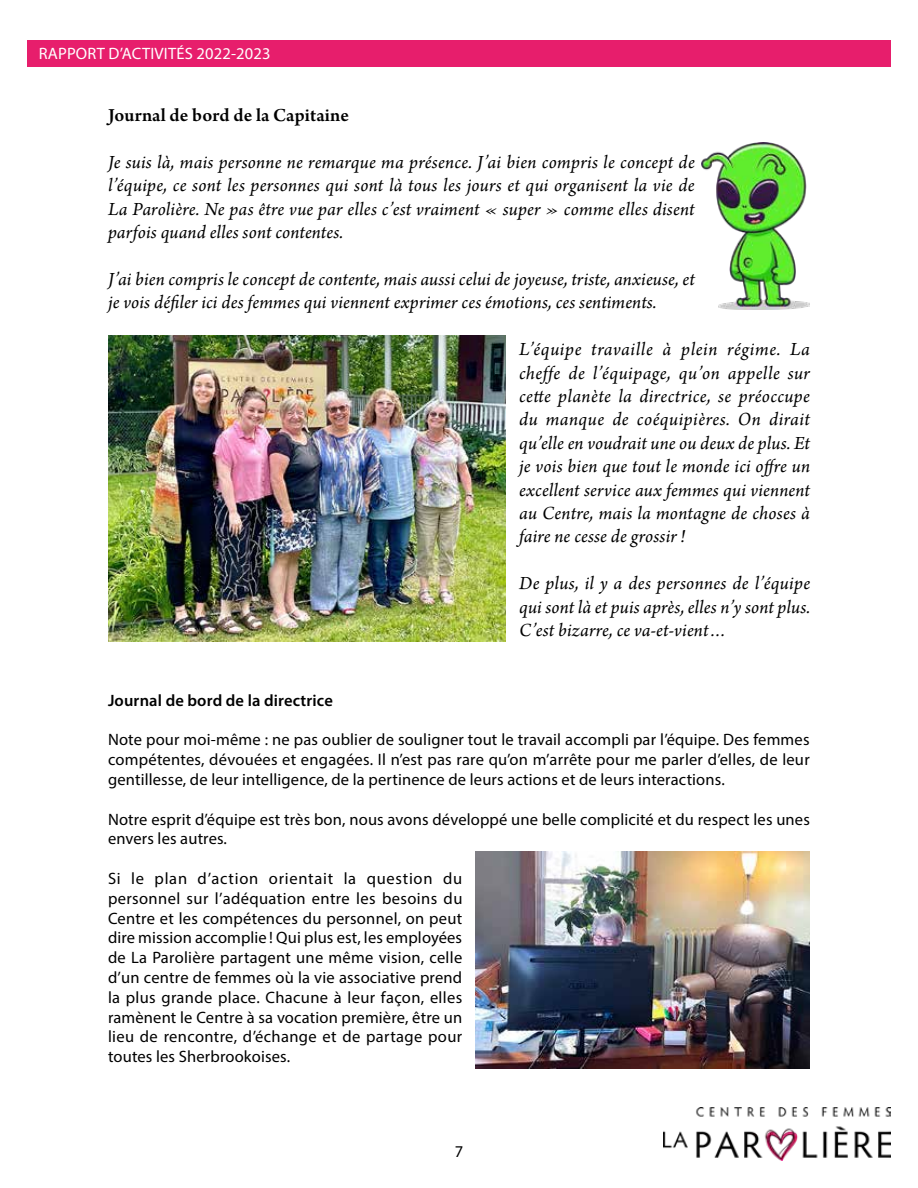
<style>
.page{position:relative;width:918px;height:1188px;background:#fff}
.page>*{position:absolute;margin:0;border:0;box-sizing:border-box;transform-origin:0 0}
.t1{font:italic 19.5px/23.4px "Arno Pro";letter-spacing:.01em;color:#000;text-align:justify}
.t2{font:600 19.5px "Arno Pro";letter-spacing:.01em;color:#000}
.t3{font:16.5px/19.8px "Myriad Pro";letter-spacing:.01em;color:#000;text-align:justify}
.t4{font:16.5px "Myriad Pro";letter-spacing:.01em;color:#fff}
.t5{font:600 16.5px "Myriad Pro";letter-spacing:.01em;color:#000}
</style>
<div class="page">
<div style="left:27px;top:40px;width:864px;height:28px;background:#e71e6c"></div>
<img style="left:663px;top:1107px;width:228px;height:54px">
<img style="left:108px;top:336px;width:398px;height:305px">
<img style="left:702px;top:143px;width:108px;height:166px">
<img style="left:476px;top:851px;width:334px;height:217px">
<p class="t4" style="left:39px;top:43px;width:233px">RAPPORT D’ACTIVITÉS 2022-2023</p>
<p class="t2" style="left:108px;top:104px;width:243px">Journal de bord de la Capitaine</p>
<p class="t1" style="left:108px;top:152px;width:588px">Je suis là, mais personne ne remarque ma présence. J’ai bien compris le concept de l’équipe, ce sont les personnes qui sont là tous les jours et qui organisent la vie de La Parolière. Ne pas être vue par elles c’est vraiment « super » comme elles disent parfois quand elles sont contentes.</p>
<p class="t1" style="left:108px;top:269px;width:588px">J’ai bien compris le concept de contente, mais aussi celui de joyeuse, triste, anxieuse, et je vois défiler ici des femmes qui viennent exprimer ces émotions, ces sentiments.</p>
<p class="t1" style="left:519px;top:339px;width:292px">L’équipe travaille à plein régime. La cheffe de l’équipage, qu’on appelle sur cette planète la directrice, se préoccupe du manque de coéquipières. On dirait qu’elle en voudrait une ou deux de plus. Et je vois bien que tout le monde ici offre un excellent service aux femmes qui viennent au Centre, mais la montagne de choses à faire ne cesse de grossir!</p>
<p class="t1" style="left:519px;top:573px;width:292px">De plus, il y a des personnes de l’équipe qui sont là et puis après, elles n’y sont plus.<br>C’est bizarre, ce va-et-vient…</p>
<p class="t5" style="left:108px;top:690px;width:226px">Journal de bord de la directrice</p>
<p class="t3" style="left:108px;top:730px;width:703px">Note pour moi-même : ne pas oublier de souligner tout le travail accompli par l’équipe. Des femmes compétentes, dévouées et engagées. Il n’est pas rare qu’on m’arrête pour me parler d’elles, de leur gentillesse, de leur intelligence, de la pertinence de leurs actions et de leurs interactions.</p>
<p class="t3" style="left:108px;top:809px;width:703px">Notre esprit d’équipe est très bon, nous avons développé une belle complicité et du respect les unes envers les autres.</p>
<p class="t3" style="left:108px;top:868px;width:356px">Si le plan d’action orientait la question du personnel sur l’adéquation entre les besoins du Centre et les compétences du personnel, on peut dire mission accomplie ! Qui plus est, les employées de La Parolière partagent une même vision, celle d’un centre de femmes où la vie associative prend la plus grande place. Chacune à leur façon, elles ramènent le Centre à sa vocation première, être un lieu de rencontre, d’échange et de partage pour toutes les Sherbrookoises.</p>
<p class="t3" style="left:455px;top:1141px;width:10px">7</p>
</div>
